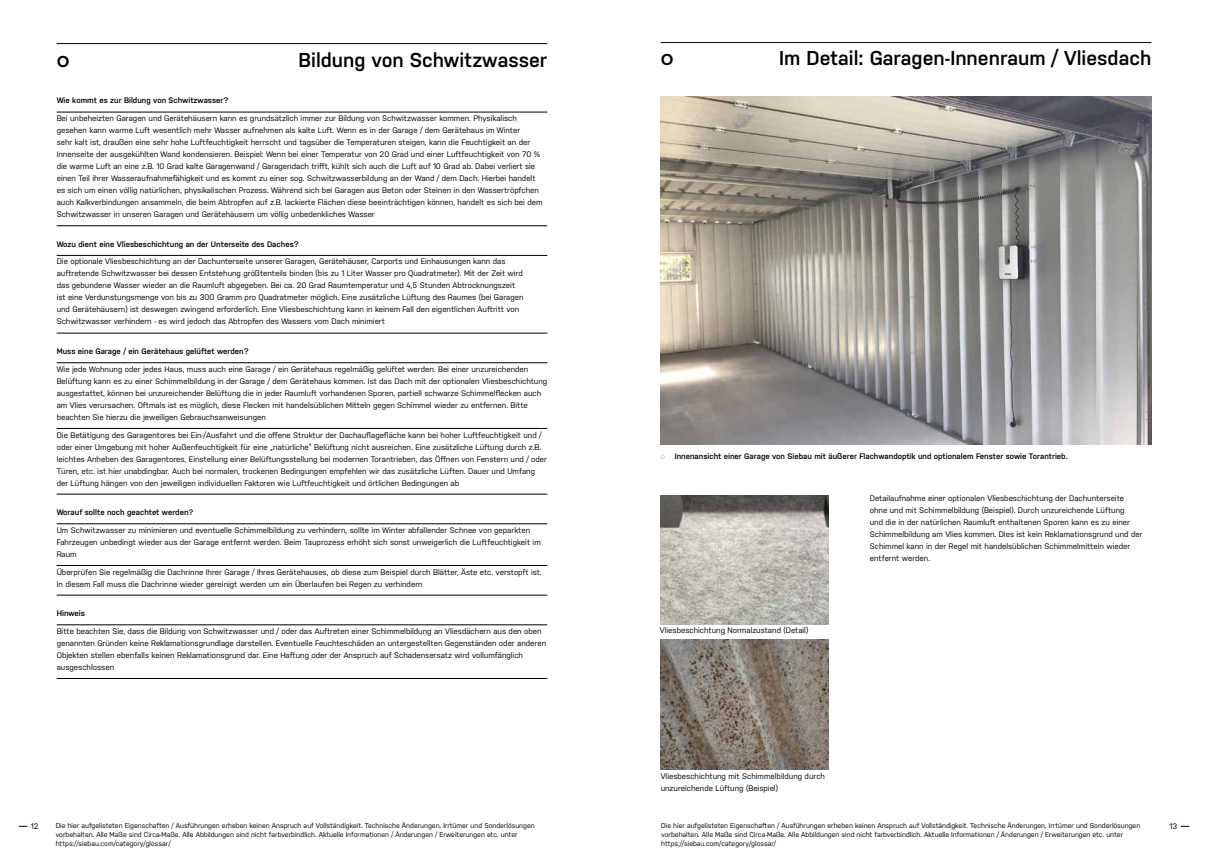
<style>
.page{position:relative;width:1208px;height:859px;background:#fff}
.page>*{position:absolute;margin:0;border:0;box-sizing:border-box;transform-origin:0 0}
.t1{font:600 20px "Nudista";color:#000}
.t2{font:500 20px "Poppins";color:#000}
.t3{font:8px/12px "Nudista";color:#000}
.t4{font:600 8px "Nudista";color:#000}
.t5{font:7px/9px "Nudista";color:#000}
.s1{font-family:"Poppins";color:#dadada}
</style>
<div class="page">
<hr style="left:57px;top:112px;width:490px;height:1px;background:#000">
<hr style="left:57px;top:226px;width:490px;height:1px;background:#000">
<hr style="left:57px;top:255px;width:490px;height:1px;background:#000">
<hr style="left:57px;top:333px;width:490px;height:1px;background:#000">
<hr style="left:57px;top:363px;width:490px;height:1px;background:#000">
<hr style="left:57px;top:428px;width:490px;height:1px;background:#000">
<hr style="left:57px;top:494px;width:490px;height:1px;background:#000">
<hr style="left:57px;top:524px;width:490px;height:1px;background:#000">
<hr style="left:57px;top:565px;width:490px;height:1px;background:#000">
<hr style="left:57px;top:595px;width:490px;height:1px;background:#000">
<hr style="left:57px;top:625px;width:490px;height:1px;background:#000">
<hr style="left:57px;top:678px;width:490px;height:1px;background:#000">
<hr style="left:57px;top:43px;width:490px;height:1px;background:#000">
<img style="left:660px;top:97px;width:491px;height:348px">
<img style="left:660px;top:495px;width:168px;height:129px">
<img style="left:660px;top:639px;width:168px;height:131px">
<hr style="left:660px;top:42px;width:491px;height:1px;background:#000">
<h1 class="t2" style="left:57px;top:48px;width:14px">o</h1>
<h1 class="t1" style="left:299px;top:48px;width:250px">Bildung von Schwitzwasser</h1>
<p class="t4" style="left:57px;top:96px;width:173px">Wie kommt es zur Bildung von Schwitzwasser?</p>
<p class="t3" style="left:57px;top:112px;width:487px">Bei unbeheizten Garagen und Gerätehäusern kann es grundsätzlich immer zur Bildung von Schwitzwasser kommen. Physikalisch gesehen kann warme Luft wesentlich mehr Wasser aufnehmen als kalte Luft. Wenn es in der Garage / dem Gerätehaus im Winter<br>sehr kalt ist, draußen eine sehr hohe Luftfeuchtigkeit herrscht und tagsüber die Temperaturen steigen, kann die Feuchtigkeit an der Innenseite der ausgekühlten Wand kondensieren. Beispiel: Wenn bei einer Temperatur von 20 Grad und einer Luftfeuchtigkeit von 70 % die warme Luft an eine z.B. 10 Grad kalte Garagenwand / Garagendach trifft, kühlt sich auch die Luft auf 10 Grad ab. Dabei verliert sie einen Teil ihrer Wasseraufnahmefähigkeit und es kommt zu einer sog. Schwitzwasserbildung an der Wand / dem Dach. Hierbei handelt es sich um einen völlig natürlichen, physikalischen Prozess. Während sich bei Garagen aus Beton oder Steinen in den Wassertröpfchen auch Kalkverbindungen ansammeln, die beim Abtropfen auf z.B. lackierte Flächen diese beeinträchtigen können, handelt es sich bei dem Schwitzwasser in unseren Garagen und Gerätehäusern um völlig unbedenkliches Wasser</p>
<p class="t4" style="left:57px;top:239px;width:244px">Wozu dient eine Vliesbeschichtung an der Unterseite des Daches?</p>
<p class="t3" style="left:57px;top:256px;width:468px">Die optionale Vliesbeschichtung an der Dachunterseite unserer Garagen, Gerätehäuser, Carports und Einhausungen kann das auftretende Schwitzwasser bei dessen Entstehung größtenteils binden (bis zu 1 Liter Wasser pro Quadratmeter). Mit der Zeit wird das gebundene Wasser wieder an die Raumluft abgegeben. Bei ca. 20 Grad Raumtemperatur und 4,5 Stunden Abtrocknungszeit ist eine Verdunstungsmenge von bis zu 300 Gramm pro Quadratmeter möglich. Eine zusätzliche Lüftung des Raumes (bei Garagen und Gerätehäusern) ist deswegen zwingend erforderlich. Eine Vliesbeschichtung kann in keinem Fall den eigentlichen Auftritt von Schwitzwasser verhindern - es wird jedoch das Abtropfen des Wassers vom Dach minimiert</p>
<p class="t4" style="left:57px;top:347px;width:193px">Muss eine Garage / ein Gerätehaus gelüftet werden?</p>
<p class="t3" style="left:57px;top:363px;width:492px">Wie jede Wohnung oder jedes Haus, muss auch eine Garage / ein Gerätehaus regelmäßig gelüftet werden. Bei einer unzureichenden Belüftung kann es zu einer Schimmelbildung in der Garage / dem Gerätehaus kommen. Ist das Dach mit der optionalen Vliesbeschichtung ausgestattet, können bei unzureichender Belüftung die in jeder Raumluft vorhandenen Sporen, partiell schwarze Schimmelflecken auch am Vlies verursachen. Oftmals ist es möglich, diese Flecken mit handelsüblichen Mitteln gegen Schimmel wieder zu entfernen. Bitte beachten Sie hierzu die jeweiligen Gebrauchsanweisungen</p>
<p class="t3" style="left:57px;top:429px;width:492px">Die Betätigung des Garagentores bei Ein-/Ausfahrt und die offene Struktur der Dachauflagefläche kann bei hoher Luftfeuchtigkeit und / oder einer Umgebung mit hoher Außenfeuchtigkeit für eine „natürliche“ Belüftung nicht ausreichen. Eine zusätzliche Lüftung durch z.B. leichtes Anheben des Garagentores, Einstellung einer Belüftungsstellung bei modernen Torantrieben, das Öffnen von Fenstern und / oder Türen, etc. ist hier unabdingbar. Auch bei normalen, trockenen Bedingungen empfehlen wir das zusätzliche Lüften. Dauer und Umfang der Lüftung hängen von den jeweiligen individuellen Faktoren wie Luftfeuchtigkeit und örtlichen Bedingungen ab</p>
<p class="t4" style="left:57px;top:508px;width:138px">Worauf sollte noch geachtet werden?</p>
<p class="t3" style="left:57px;top:524px;width:485px">Um Schwitzwasser zu minimieren und eventuelle Schimmelbildung zu verhindern, sollte im Winter abfallender Schnee von geparkten<br>Fahrzeugen unbedingt wieder aus der Garage entfernt werden. Beim Tauprozess erhöht sich sonst unweigerlich die Luftfeuchtigkeit im<br>Raum</p>
<p class="t3" style="left:57px;top:566px;width:486px">Überprüfen Sie regelmäßig die Dachrinne Ihrer Garage / Ihres Gerätehauses, ob diese zum Beispiel durch Blätter, Äste etc. verstopft ist.<br>In diesem Fall muss die Dachrinne wieder gereinigt werden um ein Überlaufen bei Regen zu verhindern</p>
<p class="t4" style="left:57px;top:609px;width:30px">Hinweis</p>
<p class="t3" style="left:57px;top:625px;width:491px">Bitte beachten Sie, dass die Bildung von Schwitzwasser und / oder das Auftreten einer Schimmelbildung an Vliesdächern aus den oben genannten Gründen keine Reklamationsgrundlage darstellen. Eventuelle Feuchteschäden an untergestellten Gegenständen oder anderen Objekten stellen ebenfalls keinen Reklamationsgrund dar. Eine Haftung oder der Anspruch auf Schadensersatz wird vollumfänglich ausgeschlossen</p>
<h1 class="t2" style="left:660px;top:47px;width:14px">o</h1>
<h1 class="t1" style="left:779px;top:47px;width:373px">Im Detail: Garagen-Innenraum / Vliesdach</h1>
<p class="t4" style="left:660px;top:452px;width:409px"><span class="s1">o</span> Innenansicht einer Garage von Siebau mit äußerer Flachwandoptik und optionalem Fenster sowie Torantrieb.</p>
<p class="t3" style="left:870px;top:492px;width:274px">Detailaufnahme einer optionalen Vliesbeschichtung der Dachunterseite ohne und mit Schimmelbildung (Beispiel). Durch unzureichende Lüftung<br>und die in der natürlichen Raumluft enthaltenen Sporen kann es zu einer Schimmelbildung am Vlies kommen. Dies ist kein Reklamationsgrund und der Schimmel kann in der Regel mit handelsüblichen Schimmelmitteln wieder entfernt werden.</p>
<p class="t3" style="left:660px;top:624px;width:150px">Vliesbeschichtung Normalzustand (Detail)</p>
<p class="t3" style="left:660px;top:770px;width:166px">Vliesbeschichtung mit Schimmelbildung durch unzureichende Lüftung (Beispiel)</p>
<p class="t5" style="left:56px;top:821px;width:480px">Die hier aufgelisteten Eigenschaften / Ausführungen erheben keinen Anspruch auf Vollständigkeit. Technische Änderungen, Irrtümer und Sonderlösungen vorbehalten. Alle Maße sind Circa-Maße. Alle Abbildungen sind nicht farbverbindlich. Aktuelle Informationen / Änderungen / Erweiterungen etc. unter https://siebau.com/category/glossar/</p>
<p class="t5" style="left:661px;top:821px;width:480px">Die hier aufgelisteten Eigenschaften / Ausführungen erheben keinen Anspruch auf Vollständigkeit. Technische Änderungen, Irrtümer und Sonderlösungen vorbehalten. Alle Maße sind Circa-Maße. Alle Abbildungen sind nicht farbverbindlich. Aktuelle Informationen / Änderungen / Erweiterungen etc. unter https://siebau.com/category/glossar/</p>
<p class="t3" style="left:31px;top:820px;width:9px">12</p>
<p class="t3" style="left:1169px;top:820px;width:9px">13</p>
</div>
